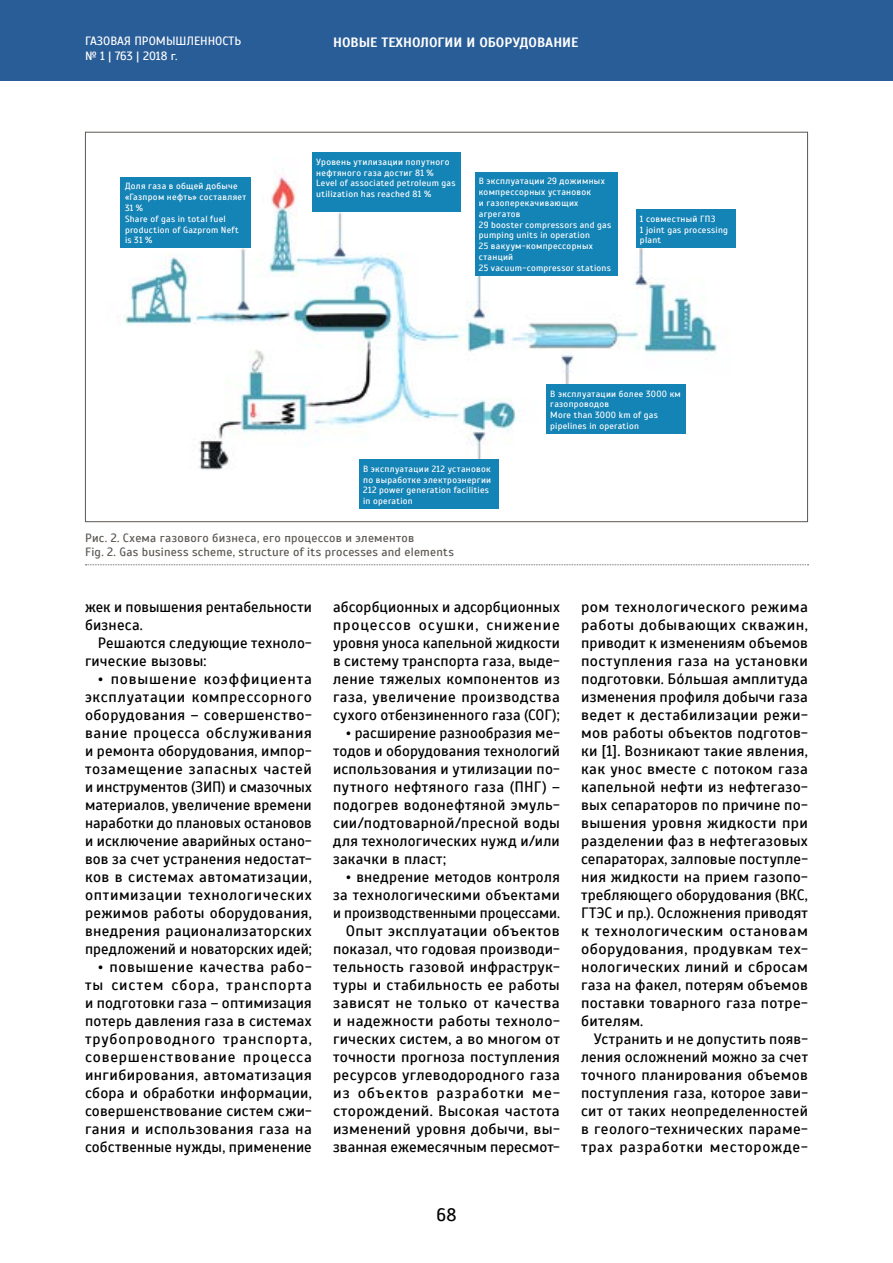
<style>
.page{position:relative;width:893px;height:1263px;background:#fff}
.page>*{position:absolute;margin:0;border:0;box-sizing:border-box;transform-origin:0 0}
.t1{font:18px "Scada";color:#000}
.t2{font:15px/18px "Scada";letter-spacing:.02em;color:#000;text-align:justify}
.t3{font:15px/18px "Scada";letter-spacing:.02em;color:#000;text-align:justify;scale:1.04 1}
.t4{font:700 13.5px "Scada";color:#fff}
.t5{font:12px/14.4px "Scada";letter-spacing:.02em;color:#5b5753}
.t6{font:12px/14.4px "Scada";color:#fff}
.t7{font:9px/10.8px "Scada";letter-spacing:.03em;color:#fff}
</style>
<div class="page">
<div style="left:0;top:0;width:893px;height:81px;background:#295d97"></div>
<img style="left:117px;top:152px;width:619px;height:357px">
<svg style="left:85px;top:564px;width:723px;height:1px"></svg>
<div style="left:121px;top:177px;width:130px;height:71px;background:#1483b5"></div>
<div style="left:312px;top:152px;width:148px;height:60px;background:#1483b5"></div>
<div style="left:475px;top:172px;width:142px;height:103px;background:#1483b5"></div>
<div style="left:636px;top:209px;width:99px;height:39px;background:#1483b5"></div>
<div style="left:546px;top:384px;width:140px;height:49px;background:#1483b5"></div>
<div style="left:359px;top:459px;width:139px;height:49px;background:#1483b5"></div>
<p class="t6" style="left:85px;top:34px;width:158px">ГАЗОВАЯ ПРОМЫШЛЕННОСТЬ № 1 | 763 | 2018 г.</p>
<p class="t4" style="left:333px;top:34px;width:247px">НОВЫЕ ТЕХНОЛОГИИ И ОБОРУДОВАНИЕ</p>
<p class="t7" style="left:125px;top:181px;width:123px">Доля газа в общей добыче «Газпром нефть» составляет<br>31 %<br>Share of gas in total fuel production of Gazprom Neft is 31 %</p>
<p class="t7" style="left:316px;top:156px;width:141px">Уровень утилизации попутного нефтяного газа достиг 81 %<br>Level of associated petroleum gas utilization has reached 81 %</p>
<p class="t7" style="left:479px;top:176px;width:134px">В эксплуатации 29 дожимных компрессорных установок<br>и газоперекачивающих агрегатов<br>29 booster compressors and gas pumping units in operation<br>25 вакуум-компрессорных станций<br>25 vacuum-compressor stations</p>
<p class="t7" style="left:640px;top:213px;width:90px">1 совместный ГПЗ<br>1 joint gas processing plant</p>
<p class="t7" style="left:363px;top:463px;width:130px">В эксплуатации 212 установок по выработке электроэнергии<br>212 power generation facilities in operation</p>
<p class="t5" style="left:85px;top:530px;width:370px">Рис. 2. Схема газового бизнеса, его процессов и элементов<br>Fig. 2. Gas business scheme, structure of its processes and elements</p>
<p class="t7" style="left:550px;top:388px;width:132px">В эксплуатации более 3000 км газопроводов<br>More than 3000 km of gas pipelines in operation</p>
<p class="t2" style="left:85px;top:598px;width:228px">жек и повышения рентабельности бизнеса.</p>
<p class="t2" style="left:85px;top:634px;width:228px;text-indent:13px">Решаются следующие техноло&shy;гические вызовы:</p>
<p class="t2" style="left:85px;top:670px;width:228px;text-indent:13px">• повышение коэффициента эксплуатации компрессорного оборудования – совершенство&shy;вание процесса обслуживания и ремонта оборудования, импор&shy;тозамещение запасных частей и инструментов (ЗИП) и смазочных материалов, увеличение времени наработки до плановых остановов и исключение аварийных остано&shy;вов за счет устранения недостат&shy;ков в системах автоматизации, оптимизации технологических режимов работы оборудования, внедрения рационализаторских предложений и новаторских идей;</p>
<p class="t2" style="left:85px;top:958px;width:228px;text-indent:13px">• повышение качества рабо&shy;ты систем сбора, транспорта и подготовки газа – оптимизация потерь давления газа в системах трубопроводного транспорта, совершенствование процесса ингибирования, автоматизация сбора и обработки информации, совершенствование систем сжи&shy;гания и использования газа на собственные нужды, применение</p>
<p class="t2" style="left:333px;top:598px;width:228px">абсорбционных и адсорбционных процессов осушки, снижение уровня уноса капельной жидкости в систему транспорта газа, выде&shy;ление тяжелых компонентов из газа, увеличение производства сухого отбензиненного газа (СОГ);</p>
<p class="t2" style="left:333px;top:724px;width:228px;text-indent:13px">• расширение разнообразия ме&shy;тодов и оборудования технологий использования и утилизации по&shy;путного нефтяного газа (ПНГ) – подогрев водонефтяной эмуль&shy;сии/подтоварной/пресной воды для технологических нужд и/или закачки в пласт;</p>
<p class="t2" style="left:333px;top:868px;width:228px;text-align:right">• внедрение методов контроля за технологическими объектами и производственными процессами.<br>Опыт эксплуатации объектов показал, что годовая производи&shy;тельность газовой инфраструк&shy;туры и стабильность ее работы зависят не только от качества и надежности работы техноло&shy;гических систем, а во многом от точности прогноза поступления ресурсов углеводородного газа из объектов разработки ме&shy;сторождений. Высокая частота изменений уровня добычи, вы&shy;званная ежемесячным пересмот-</p>
<p class="t1" style="left:436px;top:1204px;width:21px">68</p>
<p class="t3" style="left:581px;top:598px;width:220px">ром технологического режима работы добывающих скважин, приводит к изменениям объемов поступления газа на установки подготовки. Бóльшая амплитуда изменения профиля добычи газа ведет к дестабилизации режи&shy;мов работы объектов подготов&shy;ки [1]. Возникают такие явления, как унос вместе с потоком газа капельной нефти из нефтегазо&shy;вых сепараторов по причине по&shy;вышения уровня жидкости при разделении фаз в нефтегазовых сепараторах, залповые поступле&shy;ния жидкости на прием газопо&shy;требляющего оборудования (ВКС, ГТЭС и пр.). Осложнения приводят к технологическим остановам оборудования, продувкам тех&shy;нологических линий и сбросам газа на факел, потерям объемов поставки товарного газа потре&shy;бителям.</p>
<p class="t2" style="left:581px;top:1030px;width:228px;text-indent:13px">Устранить и не допустить появ&shy;ления осложнений можно за счет точного планирования объемов поступления газа, которое зави&shy;сит от таких неопределенностей в геолого-технических параме&shy;трах разработки месторожде-</p>
</div>
